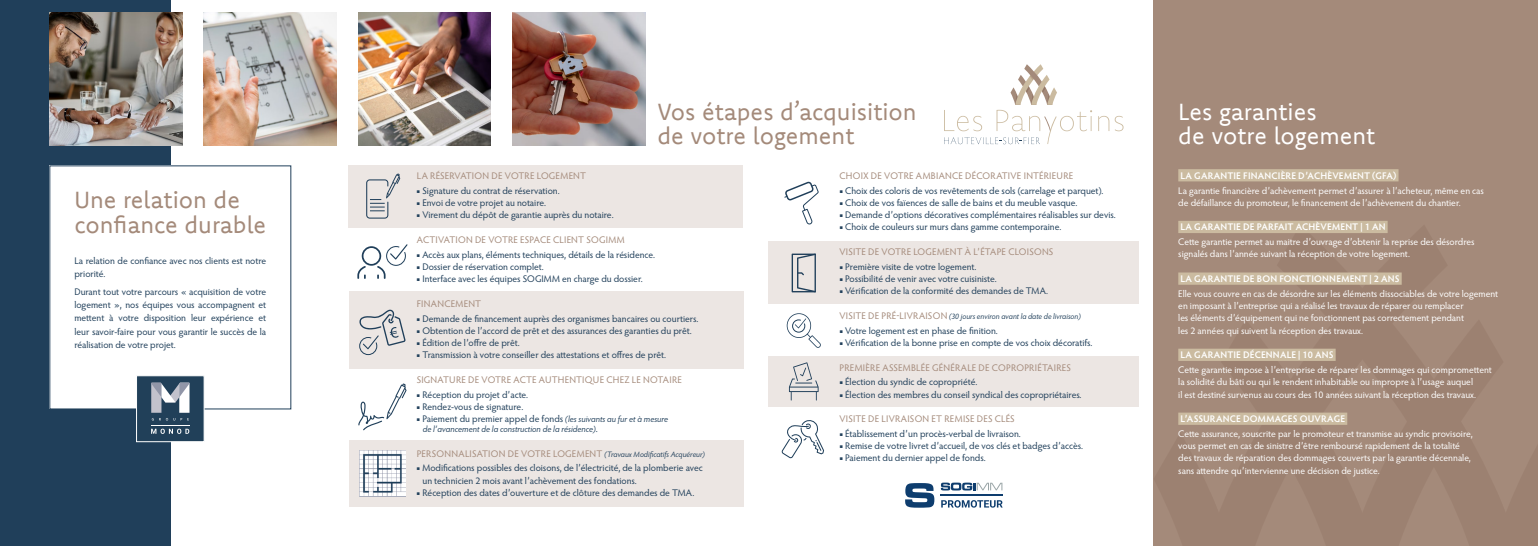
<style>
.page{position:relative;width:1538px;height:546px;background:#fff}
.page>*{position:absolute;margin:0;border:0;box-sizing:border-box;transform-origin:0 0}
.t1{font:23.62px/24.5px "Komet";color:#a48a7a}
.t2{font:23.62px/24.5px "Komet";color:#fff}
.t3{font:9.62px/13.1px "Hypatia Sans Pro";color:#203f5a}
.t4{font:9.62px/12.2px "Hypatia Sans Pro";letter-spacing:-.005em;color:#fff}
.t5{font:9.62px "Hypatia Sans Pro";letter-spacing:.02em;color:#a48a7a}
.t6{font:600 9.62px "Hypatia Sans Pro";letter-spacing:.015em;color:#fff}
.t7{font:italic 8.75px "Hypatia Sans Pro";color:#203f5a}
.t8{font:italic 7.88px "Hypatia Sans Pro";color:#203f5a}
.s1{font-style:italic;font-size:8.75px}
.s2{font-style:normal;font-size:9.62px}
.s3{font-style:italic;font-size:7.88px;color:#203f5a}
.s4{font-style:normal;font-size:9.62px;color:#a48a7a}
</style>
<div class="page">
<div style="left:1153px;top:0;width:385px;height:546px;background:#a48a7a"></div>
<div style="left:348px;top:166px;width:395px;height:62px;background:#ece6e3"></div>
<div style="left:769px;top:241px;width:370px;height:63px;background:#ece6e3"></div>
<div style="left:349px;top:440px;width:395px;height:67px;background:#ece6e3"></div>
<div style="left:349px;top:291px;width:395px;height:77px;background:#ece6e3"></div>
<div style="left:769px;top:356px;width:370px;height:51px;background:#ece6e3"></div>
<div style="left:0;top:0;width:170px;height:546px;background:#203f5a"></div>
<div style="left:50px;top:166px;width:241px;height:243px;background:#fff"></div>
<div style="left:136px;top:375px;width:68px;height:67px;background:#214059;border:1px solid #fff"></div>
<hr style="left:151px;top:424px;width:38px;height:1px;background:#fff">
<svg style="left:151px;top:428px;width:38px;height:6px"></svg>
<svg style="left:151px;top:382px;width:38px;height:38px"></svg>
<svg style="left:358px;top:383px;width:49px;height:47px"></svg>
<svg style="left:357px;top:244px;width:51px;height:35px"></svg>
<svg style="left:359px;top:309px;width:47px;height:46px"></svg>
<svg style="left:366px;top:173px;width:34px;height:46px"></svg>
<img style="left:360px;top:450px;width:45px;height:46px">
<svg style="left:784px;top:181px;width:35px;height:44px"></svg>
<svg style="left:782px;top:420px;width:42px;height:38px"></svg>
<svg style="left:789px;top:362px;width:30px;height:38px"></svg>
<svg style="left:792px;top:253px;width:24px;height:39px"></svg>
<svg style="left:787px;top:313px;width:34px;height:35px"></svg>
<div style="left:1178px;top:169px;width:220px;height:12px;background:#cbbba0"></div>
<div style="left:1178px;top:221px;width:209px;height:12px;background:#cbbba0"></div>
<div style="left:1178px;top:272px;width:224px;height:13px;background:#cbbba0"></div>
<div style="left:1178px;top:348px;width:157px;height:13px;background:#cbbba0"></div>
<div style="left:1178px;top:412px;width:169px;height:13px;background:#cbbba0"></div>
<img style="left:358px;top:12px;width:133px;height:133px">
<img style="left:513px;top:12px;width:132px;height:133px">
<img style="left:204px;top:12px;width:133px;height:133px">
<img style="left:50px;top:12px;width:132px;height:133px">
<svg style="left:941px;top:482px;width:61px;height:8px"></svg>
<hr style="left:940px;top:494px;width:63px;height:1px;background:#0e3d6e">
<svg style="left:941px;top:500px;width:62px;height:7px"></svg>
<svg style="left:905px;top:483px;width:29px;height:24px"></svg>
<svg style="left:1098px;top:116px;width:11px;height:15px"></svg>
<svg style="left:1115px;top:116px;width:8px;height:15px"></svg>
<svg style="left:944px;top:64px;width:148px;height:80px"></svg>
<h1 class="t1" style="left:74px;top:187px;width:193px">Une relation de confiance durable</h1>
<p class="t3" style="left:74px;top:254px;width:193px">La relation de confiance avec nos clients est notre priorité.</p>
<p class="t3" style="left:74px;top:285px;width:193px;text-align:justify">Durant tout votre parcours « acquisition de votre logement », nos équipes vous accompagnent et mettent à votre disposition leur expérience et leur savoir-faire pour vous garantir le succès de la réalisation de votre projet.</p>
<h1 class="t1" style="left:657px;top:99px;width:261px">Vos étapes d’acquisition de votre logement</h1>
<h1 class="t2" style="left:1178px;top:99px;width:198px">Les garanties<br>de votre logement</h1>
<p class="t5" style="left:417px;top:169px;width:171px">LA RÉSERVATION DE VOTRE LOGEMENT</p>
<p class="t3" style="left:417px;top:183px;width:145px">■ Signature du contrat de réservation.</p>
<p class="t3" style="left:417px;top:196px;width:131px">■ Envoi de votre projet au notaire.</p>
<p class="t3" style="left:417px;top:208px;width:199px">■ Virement du dépôt de garantie auprès du notaire.</p>
<p class="t5" style="left:417px;top:233px;width:209px">ACTIVATION DE VOTRE ESPACE CLIENT SOGIMM</p>
<p class="t3" style="left:417px;top:247px;width:240px">■ Accès aux plans, éléments techniques, détails de la résidence.</p>
<p class="t3" style="left:417px;top:260px;width:129px">■ Dossier de réservation complet.</p>
<p class="t3" style="left:417px;top:272px;width:228px">■ Interface avec les équipes SOGIMM en charge du dossier.</p>
<p class="t5" style="left:417px;top:297px;width:66px">FINANCEMENT</p>
<p class="t3" style="left:417px;top:311px;width:283px">■ Demande de financement auprès des organismes bancaires ou courtiers.</p>
<p class="t3" style="left:417px;top:323px;width:277px">■ Obtention de l’accord de prêt et des assurances des garanties du prêt.</p>
<p class="t3" style="left:417px;top:336px;width:105px">■ Édition de l’offre de prêt.</p>
<p class="t3" style="left:417px;top:348px;width:251px">■ Transmission à votre conseiller des attestations et offres de prêt.</p>
<p class="t5" style="left:417px;top:373px;width:267px">SIGNATURE DE VOTRE ACTE AUTHENTIQUE CHEZ LE NOTAIRE</p>
<p class="t3" style="left:417px;top:387px;width:113px">■ Réception du projet d’acte.</p>
<p class="t3" style="left:417px;top:400px;width:108px">■ Rendez-vous de signature.</p>
<p class="t3" style="left:417px;top:412px;width:253px">■ Paiement du premier appel de fonds <span class="s1">(les suivants au fur et à mesure</span></p>
<p class="t7" style="left:423px;top:423px;width:177px">de l’avancement de la construction de la résidence)<span class="s2">.</span></p>
<p class="t5" style="left:417px;top:447px;width:290px">PERSONNALISATION DE VOTRE LOGEMENT <span class="s3">(Travaux Modificatifs Acquéreur)</span></p>
<p class="t3" style="left:422px;top:461px;width:282px;line-height:12.2px;text-indent:-6px">■ Modifications possibles des cloisons, de l’électricité, de la plomberie avec un technicien 2 mois avant l’achèvement des fondations.</p>
<p class="t3" style="left:417px;top:485px;width:279px">■ Réception des dates d’ouverture et de clôture des demandes de TMA.</p>
<p class="t5" style="left:839px;top:169px;width:235px">CHOIX DE VOTRE AMBIANCE DÉCORATIVE INTÉRIEURE</p>
<p class="t3" style="left:839px;top:183px;width:266px">■ Choix des coloris de vos revêtements de sols (carrelage et parquet).</p>
<p class="t3" style="left:839px;top:196px;width:240px">■ Choix de vos faïences de salle de bains et du meuble vasque.</p>
<p class="t3" style="left:839px;top:208px;width:278px">■ Demande d’options décoratives complémentaires réalisables sur devis.</p>
<p class="t3" style="left:839px;top:220px;width:224px">■ Choix de couleurs sur murs dans gamme contemporaine.</p>
<p class="t5" style="left:839px;top:245px;width:215px">VISITE DE VOTRE LOGEMENT À L’ÉTAPE CLOISONS</p>
<p class="t3" style="left:839px;top:259px;width:139px">■ Première visite de votre logement.</p>
<p class="t3" style="left:839px;top:272px;width:159px">■ Possibilité de venir avec votre cuisiniste.</p>
<p class="t3" style="left:839px;top:284px;width:210px">■ Vérification de la conformité des demandes de TMA.</p>
<p class="t8" style="left:839px;top:311px;width:243px"><span class="s4">VISITE DE PRÉ-LIVRAISON</span> (30 jours environ avant la date de livraison)</p>
<p class="t3" style="left:839px;top:323px;width:160px">■ Votre logement est en phase de finition.</p>
<p class="t3" style="left:839px;top:336px;width:255px">■ Vérification de la bonne prise en compte de vos choix décoratifs.</p>
<p class="t5" style="left:839px;top:361px;width:233px">PREMIÈRE ASSEMBLÉE GÉNÉRALE DE COPROPRIÉTAIRES</p>
<p class="t3" style="left:839px;top:375px;width:139px">■ Élection du syndic de copropriété.</p>
<p class="t3" style="left:839px;top:387px;width:244px">■ Élection des membres du conseil syndical des copropriétaires.</p>
<p class="t5" style="left:839px;top:412px;width:177px">VISITE DE LIVRAISON ET REMISE DES CLÉS</p>
<p class="t3" style="left:839px;top:427px;width:183px">■ Établissement d’un procès-verbal de livraison.</p>
<p class="t3" style="left:839px;top:439px;width:245px">■ Remise de votre livret d’accueil, de vos clés et badges d’accès.</p>
<p class="t3" style="left:839px;top:451px;width:148px">■ Paiement du dernier appel de fonds.</p>
<p class="t6" style="left:1180px;top:169px;width:218px">LA GARANTIE FINANCIÈRE D’ACHÈVEMENT (GFA)</p>
<p class="t4" style="left:1178px;top:184px;width:307px">La garantie financière d’achèvement permet d’assurer à l’acheteur, même en cas de défaillance du promoteur, le financement de l’achèvement du chantier.</p>
<p class="t6" style="left:1180px;top:220px;width:207px">LA GARANTIE DE PARFAIT ACHÈVEMENT | 1 AN</p>
<p class="t4" style="left:1178px;top:235px;width:298px">Cette garantie permet au maitre d’ouvrage d’obtenir la reprise des désordres signalés dans l’année suivant la réception de votre logement.</p>
<p class="t6" style="left:1180px;top:272px;width:221px">LA GARANTIE DE BON FONCTIONNEMENT | 2 ANS</p>
<p class="t4" style="left:1178px;top:287px;width:321px">Elle vous couvre en cas de désordre sur les éléments dissociables de votre logement en imposant à l’entreprise qui a réalisé les travaux de réparer ou remplacer<br>les éléments d’équipement qui ne fonctionnent pas correctement pendant<br>les 2 années qui suivent la réception des travaux.</p>
<p class="t6" style="left:1180px;top:348px;width:155px">LA GARANTIE DÉCENNALE | 10 ANS</p>
<p class="t4" style="left:1178px;top:363px;width:315px">Cette garantie impose à l’entreprise de réparer les dommages qui compromettent la solidité du bâti ou qui le rendent inhabitable ou impropre à l’usage auquel<br>il est destiné survenus au cours des 10 années suivant la réception des travaux.</p>
<p class="t6" style="left:1180px;top:412px;width:166px">L’ASSURANCE DOMMAGES OUVRAGE</p>
<p class="t4" style="left:1178px;top:427px;width:296px">Cette assurance, souscrite par le promoteur et transmise au syndic provisoire, vous permet en cas de sinistre d’être remboursé rapidement de la totalité des travaux de réparation des dommages couverts par la garantie décennale, sans attendre qu’intervienne une décision de justice.</p>
</div>
